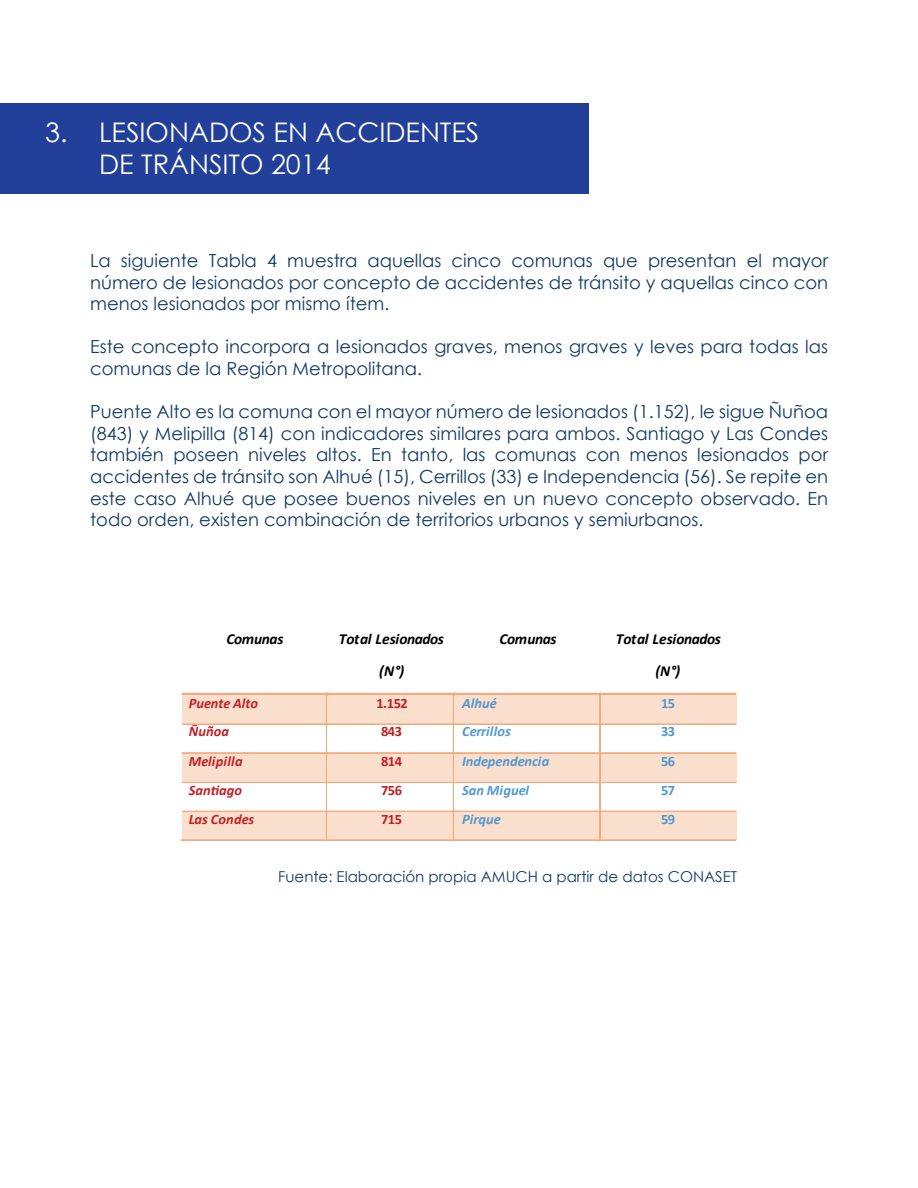
<style>
.page{position:relative;width:918px;height:1188px;background:#fff}
.page>*{position:absolute;margin:0;border:0;box-sizing:border-box;transform-origin:0 0}
.t1{font:27px/32.4px "Century Gothic";color:#fff}
.t2{font:18px/21.6px "Century Gothic";color:#123b65;text-align:justify}
.t3{font:italic 700 15.3px/32.5px "Calibri";letter-spacing:-.025em;color:#000001;text-align:center}
.t4{font:15px "Century Gothic";color:#123b65}
.t5{font:italic 700 14.4px "Calibri";letter-spacing:.005em;color:#5198d2}
.t6{font:italic 700 14.4px "Calibri";letter-spacing:.005em;color:#c22025}
.t7{font:700 14.4px "Calibri";letter-spacing:-.04em;color:#c22025}
.t8{font:700 14.4px "Calibri";letter-spacing:-.04em;color:#5198d2}
</style>
<div class="page">
<div style="left:0;top:103px;width:589px;height:91px;background:#223f99"></div>
<div style="left:182px;top:695px;width:7px;height:29px;background:#fbdfcd"></div>
<div style="left:321px;top:695px;width:6px;height:29px;background:#fbdfcd"></div>
<div style="left:189px;top:695px;width:132px;height:29px;background:#fbdfcd"></div>
<div style="left:328px;top:695px;width:7px;height:29px;background:#fbdfcd"></div>
<div style="left:449px;top:695px;width:6px;height:29px;background:#fbdfcd"></div>
<div style="left:335px;top:695px;width:114px;height:29px;background:#fbdfcd"></div>
<div style="left:455px;top:695px;width:7px;height:29px;background:#fbdfcd"></div>
<div style="left:594px;top:695px;width:7px;height:29px;background:#fbdfcd"></div>
<div style="left:462px;top:695px;width:132px;height:29px;background:#fbdfcd"></div>
<div style="left:601px;top:695px;width:6px;height:29px;background:#fbdfcd"></div>
<div style="left:729px;top:695px;width:8px;height:29px;background:#fbdfcd"></div>
<div style="left:607px;top:695px;width:122px;height:29px;background:#fbdfcd"></div>
<hr style="left:182px;top:693px;width:144px;height:2px;background:#f4aa7f">
<hr style="left:329px;top:693px;width:124px;height:2px;background:#f4aa7f">
<hr style="left:456px;top:693px;width:144px;height:2px;background:#f4aa7f">
<hr style="left:602px;top:693px;width:134px;height:2px;background:#f4aa7f">
<hr style="left:182px;top:724px;width:144px;height:1px;background:#f4aa7f">
<hr style="left:327px;top:724px;width:126px;height:1px;background:#f4aa7f">
<hr style="left:454px;top:724px;width:146px;height:1px;background:#f4aa7f">
<hr style="left:601px;top:724px;width:135px;height:1px;background:#f4aa7f">
<div style="left:182px;top:754px;width:7px;height:28px;background:#fbdfcd"></div>
<div style="left:321px;top:754px;width:6px;height:28px;background:#fbdfcd"></div>
<div style="left:189px;top:754px;width:132px;height:28px;background:#fbdfcd"></div>
<div style="left:328px;top:754px;width:7px;height:28px;background:#fbdfcd"></div>
<div style="left:449px;top:754px;width:6px;height:28px;background:#fbdfcd"></div>
<div style="left:335px;top:754px;width:114px;height:28px;background:#fbdfcd"></div>
<div style="left:455px;top:754px;width:7px;height:28px;background:#fbdfcd"></div>
<div style="left:594px;top:754px;width:7px;height:28px;background:#fbdfcd"></div>
<div style="left:462px;top:754px;width:132px;height:28px;background:#fbdfcd"></div>
<div style="left:601px;top:754px;width:6px;height:28px;background:#fbdfcd"></div>
<div style="left:729px;top:754px;width:8px;height:28px;background:#fbdfcd"></div>
<div style="left:607px;top:754px;width:122px;height:28px;background:#fbdfcd"></div>
<hr style="left:182px;top:753px;width:144px;height:1px;background:#f4aa7f">
<hr style="left:182px;top:752px;width:144px;height:1px;background:#f4aa7f">
<hr style="left:327px;top:753px;width:126px;height:1px;background:#f4aa7f">
<hr style="left:327px;top:752px;width:126px;height:1px;background:#f4aa7f">
<hr style="left:454px;top:753px;width:146px;height:1px;background:#f4aa7f">
<hr style="left:454px;top:752px;width:146px;height:1px;background:#f4aa7f">
<hr style="left:601px;top:753px;width:135px;height:1px;background:#f4aa7f">
<hr style="left:601px;top:752px;width:135px;height:1px;background:#f4aa7f">
<hr style="left:182px;top:782px;width:144px;height:1px;background:#f4aa7f">
<hr style="left:327px;top:782px;width:126px;height:1px;background:#f4aa7f">
<hr style="left:454px;top:782px;width:146px;height:1px;background:#f4aa7f">
<hr style="left:601px;top:782px;width:135px;height:1px;background:#f4aa7f">
<div style="left:182px;top:811px;width:7px;height:29px;background:#fbdfcd"></div>
<div style="left:321px;top:811px;width:6px;height:29px;background:#fbdfcd"></div>
<div style="left:189px;top:811px;width:132px;height:29px;background:#fbdfcd"></div>
<div style="left:328px;top:811px;width:7px;height:29px;background:#fbdfcd"></div>
<div style="left:449px;top:811px;width:6px;height:29px;background:#fbdfcd"></div>
<div style="left:335px;top:811px;width:114px;height:29px;background:#fbdfcd"></div>
<div style="left:455px;top:811px;width:7px;height:29px;background:#fbdfcd"></div>
<div style="left:594px;top:811px;width:7px;height:29px;background:#fbdfcd"></div>
<div style="left:462px;top:811px;width:132px;height:29px;background:#fbdfcd"></div>
<div style="left:601px;top:811px;width:6px;height:29px;background:#fbdfcd"></div>
<div style="left:729px;top:811px;width:8px;height:29px;background:#fbdfcd"></div>
<div style="left:607px;top:811px;width:122px;height:29px;background:#fbdfcd"></div>
<hr style="left:182px;top:811px;width:144px;height:1px;background:#f4aa7f">
<hr style="left:327px;top:811px;width:126px;height:1px;background:#f4aa7f">
<hr style="left:454px;top:811px;width:146px;height:1px;background:#f4aa7f">
<hr style="left:601px;top:811px;width:135px;height:1px;background:#f4aa7f">
<hr style="left:181px;top:840px;width:145px;height:1px;background:#f4aa7f">
<svg style="left:326px;top:693px;width:3px;height:148px"></svg>
<hr style="left:327px;top:840px;width:126px;height:1px;background:#f4aa7f">
<svg style="left:453px;top:693px;width:3px;height:148px"></svg>
<hr style="left:454px;top:840px;width:146px;height:1px;background:#f4aa7f">
<svg style="left:599px;top:693px;width:3px;height:148px"></svg>
<hr style="left:601px;top:840px;width:135px;height:1px;background:#f4aa7f">
<h1 class="t1" style="left:99px;top:116px;width:382px;text-indent:-54px">3. LESIONADOS EN ACCIDENTES<br>DE TRÁNSITO 2014</h1>
<p class="t2" style="left:90px;top:249px;width:740px">La siguiente Tabla 4 muestra aquellas cinco comunas que presentan el mayor número de lesionados por concepto de accidentes de tránsito y aquellas cinco con menos lesionados por mismo ítem.</p>
<p class="t2" style="left:90px;top:336px;width:739px">Este concepto incorpora a lesionados graves, menos graves y leves para todas las comunas de la Región Metropolitana.</p>
<p class="t2" style="left:90px;top:401px;width:740px">Puente Alto es la comuna con el mayor número de lesionados (1.152), le sigue Ñuñoa (843) y Melipilla (814) con indicadores similares para ambos. Santiago y Las Condes también poseen niveles altos. En tanto, las comunas con menos lesionados por accidentes de tránsito son Alhué (15), Cerrillos (33) e Independencia (56). Se repite en este caso Alhué que posee buenos niveles en un nuevo concepto observado. En todo orden, existen combinación de territorios urbanos y semiurbanos.</p>
<p class="t3" style="left:226px;top:622px;width:59px">Comunas</p>
<p class="t3" style="left:339px;top:622px;width:107px">Total Lesionados (N°)</p>
<p class="t3" style="left:500px;top:622px;width:59px">Comunas</p>
<p class="t3" style="left:616px;top:622px;width:107px">Total Lesionados (N°)</p>
<p class="t6" style="left:189px;top:693px;width:71px">Puente Alto</p>
<p class="t7" style="left:376px;top:693px;width:33px">1.152</p>
<p class="t5" style="left:462px;top:693px;width:36px">Alhué</p>
<p class="t8" style="left:661px;top:693px;width:16px">15</p>
<p class="t6" style="left:189px;top:721px;width:42px">Ñuñoa</p>
<p class="t7" style="left:381px;top:721px;width:22px">843</p>
<p class="t5" style="left:462px;top:721px;width:50px">Cerrillos</p>
<p class="t8" style="left:661px;top:721px;width:16px">33</p>
<p class="t6" style="left:189px;top:751px;width:55px">Melipilla</p>
<p class="t7" style="left:381px;top:751px;width:22px">814</p>
<p class="t5" style="left:462px;top:751px;width:89px">Independencia</p>
<p class="t8" style="left:661px;top:751px;width:16px">56</p>
<p class="t6" style="left:189px;top:780px;width:55px">Santiago</p>
<p class="t7" style="left:381px;top:780px;width:22px">756</p>
<p class="t5" style="left:462px;top:780px;width:68px">San Miguel</p>
<p class="t8" style="left:661px;top:780px;width:16px">57</p>
<p class="t6" style="left:189px;top:809px;width:67px">Las Condes</p>
<p class="t7" style="left:381px;top:809px;width:22px">715</p>
<p class="t5" style="left:462px;top:809px;width:40px">Pirque</p>
<p class="t8" style="left:661px;top:809px;width:16px">59</p>
<p class="t4" style="left:278px;top:866px;width:460px">Fuente: Elaboración propia AMUCH a partir de datos CONASET</p>
</div>
